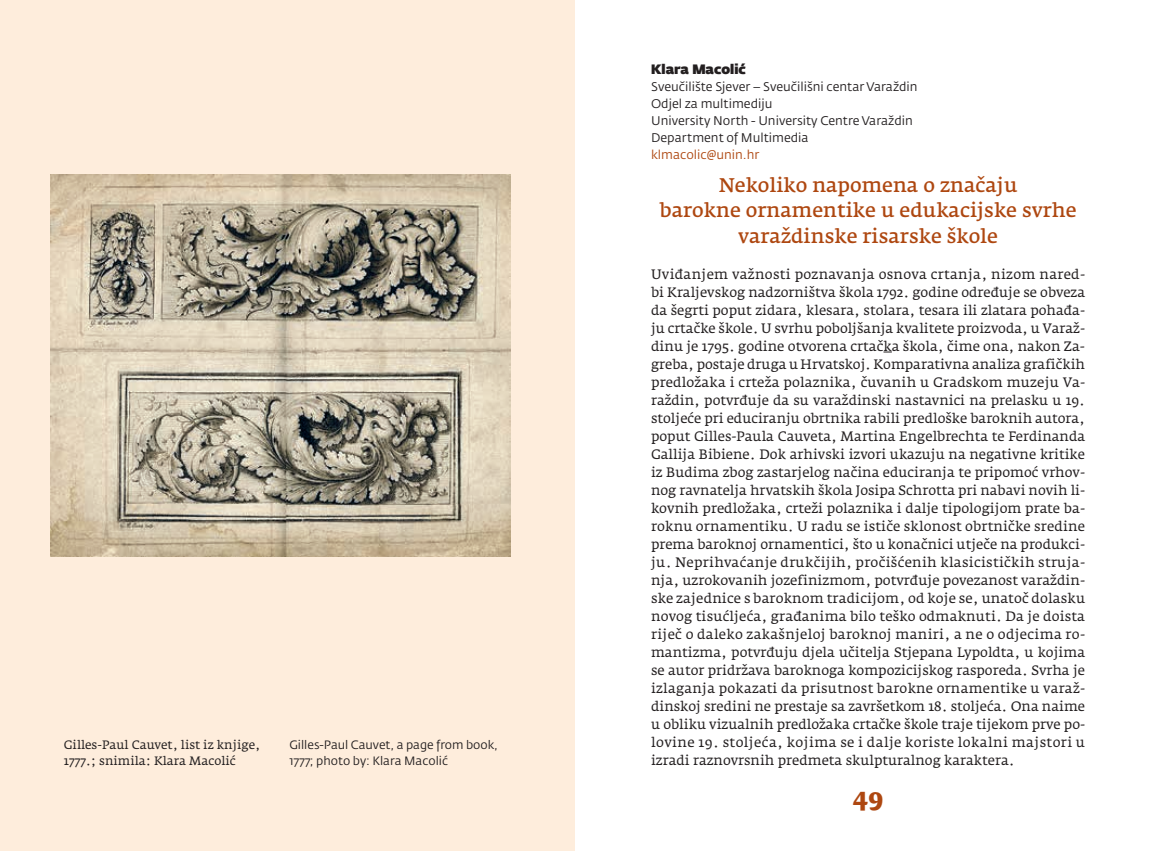
<style>
.page{position:relative;width:1149px;height:851px;background:#fff}
.page>*{position:absolute;margin:0;border:0;box-sizing:border-box;transform-origin:0 0}
.t1{font:900 25.5px "Fresco";color:#ae4710}
.t2{font:600 19.5px/25.5px "Fedra Serif A Std";color:#ae4710;text-align:center}
.t3{font:13.5px/18px "Fedra Serif A Std";color:#231f20;text-align:justify}
.t4{font:800 13.5px "Fe Sa Dis";color:#231f20}
.t5{font:12.45px/17px "Fedra Sans Std";color:#231f20}
.t6{font:12.45px "Fedra Sans Std";color:#ae4710}
.t7{font:12px/16.5px "Fedra Serif A Std";color:#231f20}
.t8{font:12px/16.5px "Fedra Sans Std";color:#231f20}
</style>
<div class="page">
<div style="left:0;top:0;width:574px;height:850px;background:#feeddc"></div>
<img style="left:51px;top:175px;width:459px;height:381px">
<p class="t7" style="left:64px;top:736px;width:198px">Gilles-Paul Cauvet, list iz knjige,<br>1777.; snimila: Klara Macolić</p>
<p class="t8" style="left:289px;top:736px;width:210px">Gilles-Paul Cauvet, a page from book,<br>1777; photo by: Klara Macolić</p>
<p class="t4" style="left:651px;top:61px;width:96px">Klara Macolić</p>
<p class="t5" style="left:651px;top:78px;width:268px">Sveučilište Sjever – Sveučilišni centar Varaždin Odjel za multimediju<br>University North - University Centre Varaždin Department of Multimedia</p>
<p class="t6" style="left:651px;top:147px;width:110px">klmacolic@unin.hr</p>
<h2 class="t2" style="left:659px;top:172px;width:418px">Nekoliko napomena o značaju<br>barokne ornamentike u edukacijske svrhe varaždinske risarske škole</h2>
<p class="t3" style="left:651px;top:265px;width:435px">Uviđanjem važnosti poznavanja osnova crtanja, nizom nared&shy;bi Kraljevskog nadzorništva škola 1792. godine određuje se obveza da šegrti poput zidara, klesara, stolara, tesara ili zlatara pohađa&shy;ju crtačke škole. U svrhu poboljšanja kvalitete proizvoda, u Varaž&shy;dinu je 1795. godine otvorena crtačka škola, čime ona, nakon Za&shy;greba, postaje druga u Hrvatskoj. Komparativna analiza grafičkih predložaka i crteža polaznika, čuvanih u Gradskom muzeju Va&shy;raždin, potvrđuje da su varaždinski nastavnici na prelasku u 19. stoljeće pri educiranju obrtnika rabili predloške baroknih autora, poput Gilles-Paula Cauveta, Martina Engelbrechta te Ferdinanda Gallija Bibiene. Dok arhivski izvori ukazuju na negativne kritike iz Budima zbog zastarjelog načina educiranja te pripomoć vrhov&shy;nog ravnatelja hrvatskih škola Josipa Schrotta pri nabavi novih li&shy;kovnih predložaka, crteži polaznika i dalje tipologijom prate ba&shy;roknu ornamentiku. U radu se ističe sklonost obrtničke sredine prema baroknoj ornamentici, što u konačnici utječe na produkci&shy;ju. Neprihvaćanje drukčijih, pročišćenih klasicističkih struja&shy;nja, uzrokovanih jozefinizmom, potvrđuje povezanost varaždin&shy;ske zajednice s baroknom tradicijom, od koje se, unatoč dolasku novog tisućljeća, građanima bilo teško odmaknuti. Da je doista riječ o daleko zakašnjeloj baroknoj maniri, a ne o odjecima ro&shy;mantizma, potvrđuju djela učitelja Stjepana Lypoldta, u kojima se autor pridržava baroknoga kompozicijskog rasporeda. Svrha je izlaganja pokazati da prisutnost barokne ornamentike u varaž&shy;dinskoj sredini ne prestaje sa završetkom 18. stoljeća. Ona naime u obliku vizualnih predložaka crtačke škole traje tijekom prve po&shy;lovine 19. stoljeća, kojima se i dalje koriste lokalni majstori u izradi raznovrsnih predmeta skulpturalnog karaktera.</p>
<h1 class="t1" style="left:852px;top:779px;width:32px">49</h1>
</div>
